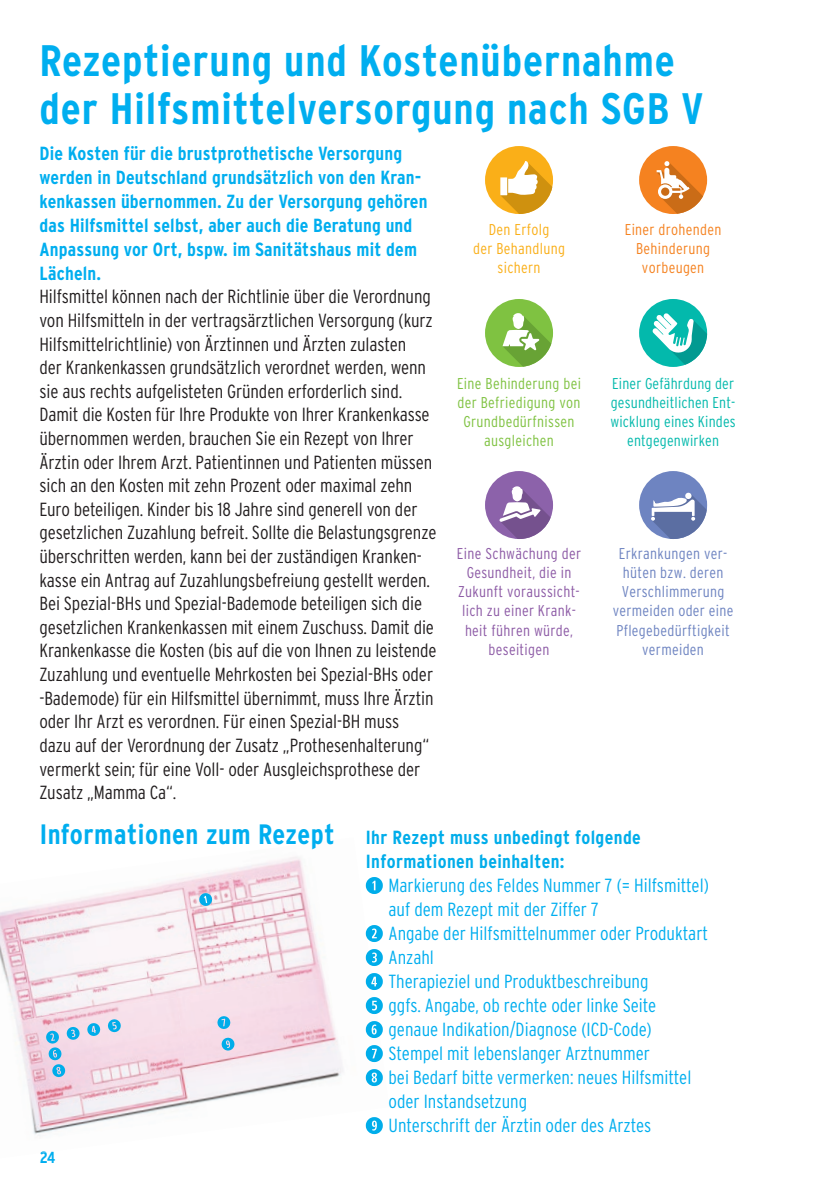
<style>
.page{position:relative;width:840px;height:1191px;background:#fff}
.page>*{position:absolute;margin:0;border:0;box-sizing:border-box;transform-origin:0 0}
.t1{font:700 condensed 44px/48px "Interstate";letter-spacing:.02em;color:#00aeef}
.t2{font:300 condensed 19px/23.6px "Interstate";letter-spacing:-.005em;color:#231f20}
.t3{font:300 condensed 19px/24px "Interstate";color:#00aeef}
.t4{font:700 condensed 19px/24px "Interstate";letter-spacing:.01em;color:#00aeef}
.t5{font:700 condensed 19px/24px "Interstate";letter-spacing:.02em;color:#00adea}
.t6{font:700 condensed 16px "Interstate";color:#00aeef}
.t7{font:300 condensed 15.6px/19.2px "Interstate";letter-spacing:.02em;color:#8d5ba6;text-align:center}
.t8{font:300 condensed 15.6px/19.2px "Interstate";letter-spacing:.02em;color:#6e84c1;text-align:center}
.t9{font:300 condensed 15.6px/19.2px "Interstate";letter-spacing:.01em;color:#03b9ac;text-align:center}
.t10{font:300 condensed 15.6px/19.2px "Interstate";letter-spacing:.02em;color:#7fc241;text-align:center}
.t11{font:300 condensed 15.6px/19.2px "Interstate";letter-spacing:.02em;color:#f58220;text-align:center}
.t12{font:300 condensed 15.6px/19.2px "Interstate";letter-spacing:.02em;color:#faaf18;text-align:center}
.s1{font-size:28px;color:#00aeef}
</style>
<div class="page">
<div style="left:484px;top:146px;width:68px;height:68px;background:#faaf18;border-radius:50%"></div>
<svg style="left:500px;top:160px;width:52px;height:54px"></svg>
<div style="left:638px;top:471px;width:68px;height:68px;background:#6e84c1;border-radius:50%"></div>
<svg style="left:650px;top:493px;width:56px;height:46px"></svg>
<div style="left:638px;top:299px;width:68px;height:68px;background:#03b9ac;border-radius:50%"></div>
<svg style="left:652px;top:313px;width:54px;height:52px"></svg>
<div style="left:484px;top:299px;width:68px;height:68px;background:#7fc241;border-radius:50%"></div>
<svg style="left:502px;top:313px;width:49px;height:54px"></svg>
<div style="left:484px;top:471px;width:68px;height:68px;background:#8c62aa;border-radius:50%"></div>
<svg style="left:499px;top:486px;width:51px;height:53px"></svg>
<div style="left:638px;top:146px;width:68px;height:68px;background:#f58220;border-radius:50%"></div>
<svg style="left:656px;top:161px;width:46px;height:53px"></svg>
<img style="left:0;top:883px;width:159px;height:114px">
<img style="left:159px;top:857px;width:164px;height:140px">
<img style="left:11px;top:997px;width:166px;height:139px">
<img style="left:177px;top:972px;width:206px;height:157px">
<svg style="left:40px;top:1151px;width:13px;height:2px"></svg>
<svg style="left:46px;top:1016px;width:188px;height:61px;background:#e0d5e5"></svg>
<svg style="left:199px;top:893px;width:13px;height:13px"></svg>
<svg style="left:365px;top:877px;width:17px;height:17px"></svg>
<svg style="left:365px;top:925px;width:17px;height:17px"></svg>
<svg style="left:365px;top:949px;width:17px;height:17px"></svg>
<svg style="left:365px;top:973px;width:17px;height:17px"></svg>
<svg style="left:365px;top:997px;width:17px;height:17px"></svg>
<svg style="left:365px;top:1021px;width:17px;height:17px"></svg>
<svg style="left:365px;top:1045px;width:17px;height:17px"></svg>
<svg style="left:365px;top:1069px;width:17px;height:17px"></svg>
<svg style="left:365px;top:1117px;width:17px;height:17px"></svg>
<h1 class="t1" style="left:39px;top:36px;width:665px">Rezeptierung und Kostenübernahme der Hilfsmittelversorgung nach SGB V</h1>
<p class="t4" style="left:39px;top:141px;width:389px">Die Kosten für die brustprothetische Versorgung werden in Deutschland grundsätzlich von den Kran&shy;kenkassen übernommen. Zu der Versorgung gehören das Hilfsmittel selbst, aber auch die Beratung und Anpassung vor Ort, bspw. im Sanitätshaus mit dem Lächeln.</p>
<p class="t2" style="left:39px;top:285px;width:398px">Hilfsmittel können nach der Richtlinie über die Verordnung von Hilfsmitteln in der vertragsärztlichen Versorgung (kurz Hilfsmittelrichtlinie) von Ärztinnen und Ärzten zulasten<br>der Krankenkassen grundsätzlich verordnet werden, wenn sie aus rechts aufgelisteten Gründen erforderlich sind.<br>Damit die Kosten für Ihre Produkte von Ihrer Krankenkasse übernommen werden, brauchen Sie ein Rezept von Ihrer Ärztin oder Ihrem Arzt. Patientinnen und Patienten müssen sich an den Kosten mit zehn Prozent oder maximal zehn Euro beteiligen. Kinder bis 18 Jahre sind generell von der gesetzlichen Zuzahlung befreit. Sollte die Belastungsgrenze überschritten werden, kann bei der zuständigen Kranken&shy;kasse ein Antrag auf Zuzahlungsbefreiung gestellt werden.<br>Bei Spezial-BHs und Spezial-Bademode beteiligen sich die gesetzlichen Krankenkassen mit einem Zuschuss. Damit die Krankenkasse die Kosten (bis auf die von Ihnen zu leistende Zuzahlung und eventuelle Mehrkosten bei Spezial-BHs oder -Bademode) für ein Hilfsmittel übernimmt, muss Ihre Ärztin oder Ihr Arzt es verordnen. Für einen Spezial-BH muss<br>dazu auf der Verordnung der Zusatz „Prothesenhalterung“ vermerkt sein; für eine Voll- oder Ausgleichsprothese der Zusatz „Mamma Ca“.</p>
<p class="t12" style="left:473px;top:220px;width:93px">Den Erfolg<br>der Behandlung sichern</p>
<p class="t11" style="left:624px;top:220px;width:98px">Einer drohenden<br>Behinderung vorbeugen</p>
<p class="t10" style="left:457px;top:373px;width:125px">Eine Behinderung bei der Befriedigung von<br>Grundbedürfnissen ausgleichen</p>
<p class="t9" style="left:610px;top:373px;width:127px">Einer Gefährdung der gesundheitlichen Ent&shy;wicklung eines Kindes entgegenwirken</p>
<p class="t7" style="left:456px;top:544px;width:126px">Eine Schwächung der<br>Gesundheit, die in<br>Zukunft voraussicht&shy;lich zu einer Krank&shy;heit führen würde, beseitigen</p>
<p class="t8" style="left:612px;top:544px;width:122px">Erkrankungen ver&shy;hüten bzw. deren<br>Verschlimmerung vermeiden oder eine<br>Pflegebedürftigkeit vermeiden</p>
<p class="t5" style="left:365px;top:825px;width:276px;text-indent:-326px"><span class="s1">Informationen zum Rezept</span> Ihr Rezept muss unbedingt folgende<br>Informationen beinhalten:</p>
<p class="t3" style="left:388px;top:873px;width:322px">Markierung des Feldes Nummer 7 (= Hilfsmittel) auf dem Rezept mit der Ziffer 7<br>Angabe der Hilfsmittelnummer oder Produktart Anzahl<br>Therapieziel und Produktbeschreibung<br>ggfs. Angabe, ob rechte oder linke Seite genaue Indikation/Diagnose (ICD-Code)<br>Stempel mit lebenslanger Arztnummer<br>bei Bedarf bitte vermerken: neues Hilfsmittel oder Instandsetzung<br>Unterschrift der Ärztin oder des Arztes</p>
<p class="t6" style="left:40px;top:1147px;width:17px">24</p>
</div>
